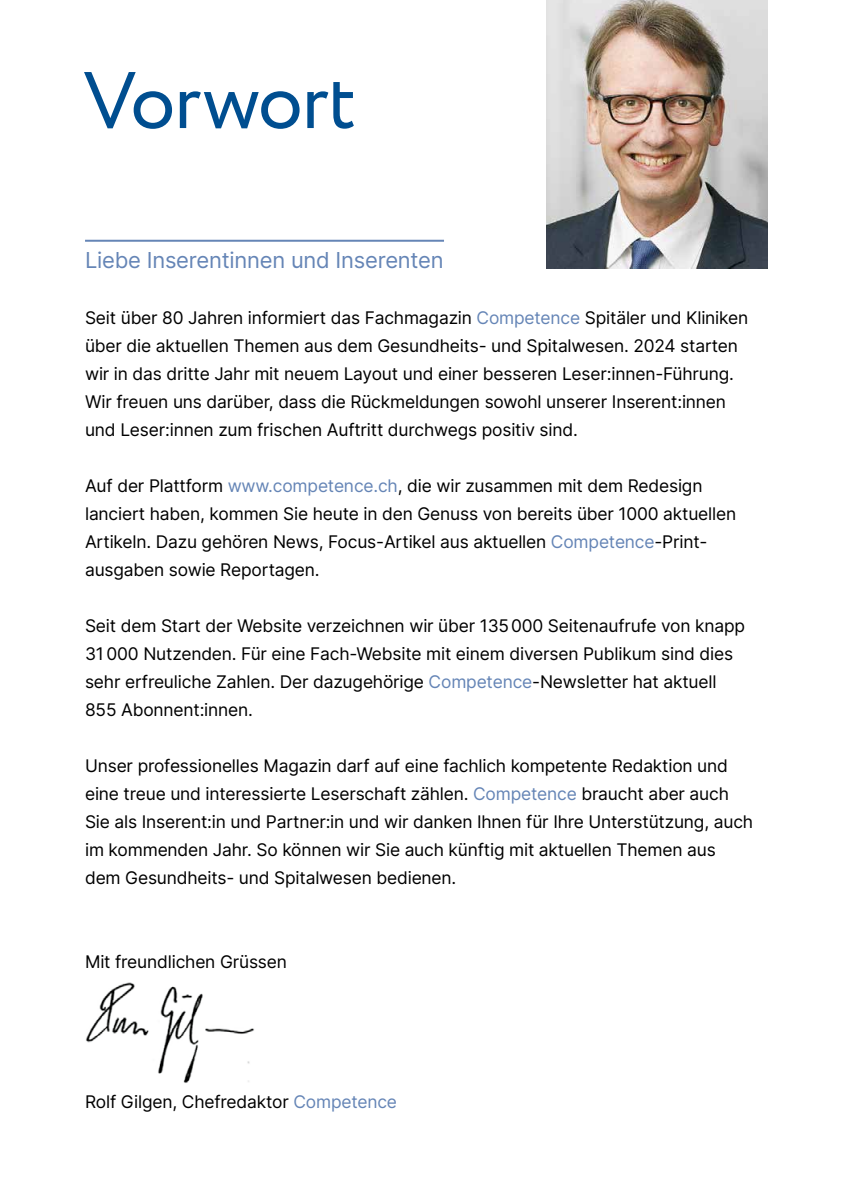
<style>
.page{position:relative;width:842px;height:1191px;background:#fff}
.page>*{position:absolute;margin:0;border:0;box-sizing:border-box;transform-origin:0 0}
.t1{font:80px "Circe";letter-spacing:-.02em;color:#004e90}
.t2{font:22px "Inter";letter-spacing:-.01em;color:#6585b6}
.t3{font:17.4px/28px "Inter";letter-spacing:-.01em;color:#000}
.s1{color:#6585b6}
</style>
<div class="page">
<img style="left:86px;top:982px;width:168px;height:101px">
<hr style="left:85px;top:240px;width:359px;height:2px;background:#6585b6">
<img style="left:547px;top:0;width:221px;height:268px">
<h1 class="t1" style="left:84px;top:48px;width:274px">Vorwort</h1>
<p class="t2" style="left:85px;top:244px;width:360px">Liebe Inserentinnen und Inserenten</p>
<p class="t3" style="left:85px;top:303px;width:665px">Seit über 80 Jahren informiert das Fachmagazin <span class="s1">Competence</span> Spitäler und Kliniken über die aktuellen Themen aus dem Gesundheits- und Spitalwesen. 2024 starten wir in das dritte Jahr mit neuem Layout und einer besseren Leser:innen-Führung.<br>Wir freuen uns darüber, dass die Rückmeldungen sowohl unserer Inserent:innen und Leser:innen zum frischen Auftritt durchwegs positiv sind.</p>
<p class="t3" style="left:85px;top:471px;width:653px">Auf der Plattform <span class="s1">www.competence.ch</span>, die wir zusammen mit dem Redesign lanciert haben, kommen Sie heute in den Genuss von bereits über 1000 aktuellen Artikeln. Dazu gehören News, Focus-Artikel aus aktuellen <span class="s1">Competence</span>-Print&shy;ausgaben sowie Reportagen.</p>
<p class="t3" style="left:85px;top:611px;width:662px">Seit dem Start der Website verzeichnen wir über 135000 Seitenaufrufe von knapp 31 000 Nutzenden. Für eine Fach-Website mit einem diversen Publikum sind dies sehr erfreuliche Zahlen. Der dazugehörige <span class="s1">Competence</span>-Newsletter hat aktuell 855 Abonnent:innen.</p>
<p class="t3" style="left:85px;top:751px;width:670px">Unser professionelles Magazin darf auf eine fachlich kompetente Redaktion und eine treue und interessierte Leserschaft zählen. <span class="s1">Competence</span> braucht aber auch Sie als Inserent:in und Partner:in und wir danken Ihnen für Ihre Unterstützung, auch im kommenden Jahr. So können wir Sie auch künftig mit aktuellen Themen aus dem Gesundheits- und Spitalwesen bedienen.</p>
<p class="t3" style="left:85px;top:947px;width:203px">Mit freundlichen Grüssen</p>
<p class="t3" style="left:85px;top:1087px;width:314px">Rolf Gilgen, Chefredaktor <span class="s1">Competence</span></p>
</div>
